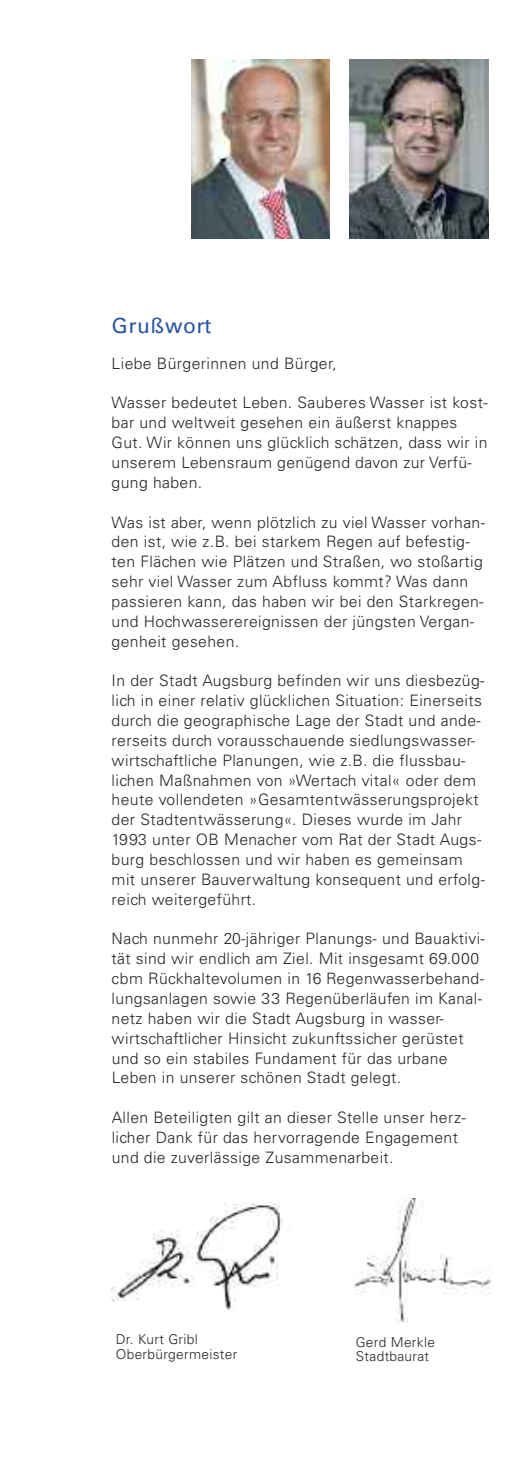
<style>
.page{position:relative;width:521px;height:1474px;background:#fff}
.page>*{position:absolute;margin:0;border:0;box-sizing:border-box;transform-origin:0 0}
.t1{font:21px "Univers";letter-spacing:.025em;color:#2b56a1}
.t2{font:300 15.75px/19.8px "Univers";letter-spacing:.025em;color:#272627}
.t3{font:300 13.65px/14.9px "Univers";letter-spacing:.025em;color:#272627}
</style>
<div class="page">
<img style="left:191px;top:60px;width:139px;height:178px">
<img style="left:350px;top:60px;width:139px;height:178px">
<img style="left:354px;top:1198px;width:137px;height:124px">
<img style="left:112px;top:1202px;width:171px;height:108px">
<h1 class="t1" style="left:112px;top:317px;width:101px">Grußwort</h1>
<p class="t2" style="left:112px;top:354px;width:227px">Liebe Bürgerinnen und Bürger,</p>
<p class="t2" style="left:112px;top:394px;width:378px">Wasser bedeutet Leben. Sauberes Wasser ist kost&shy;bar und weltweit gesehen ein äußerst knappes Gut. Wir können uns glücklich schätzen, dass wir in unserem Lebensraum genügend davon zur Verfü&shy;gung haben.</p>
<p class="t2" style="left:112px;top:513px;width:375px">Was ist aber, wenn plötzlich zu viel Wasser vorhan&shy;den ist, wie z.B. bei starkem Regen auf befestig&shy;ten Flächen wie Plätzen und Straßen, wo stoßartig sehr viel Wasser zum Abfluss kommt? Was dann passieren kann, das haben wir bei den Starkregen&shy;und Hochwasserereignissen der jüngsten Vergan&shy;genheit gesehen.</p>
<p class="t2" style="left:112px;top:672px;width:375px">In der Stadt Augsburg befinden wir uns diesbezüg&shy;lich in einer relativ glücklichen Situation: Einerseits durch die geographische Lage der Stadt und ande&shy;rerseits durch vorausschauende siedlungswasser&shy;wirtschaftliche Planungen, wie z.B. die flussbau&shy;lichen Maßnahmen von »Wertach vital« oder dem heute vollendeten »Gesamtentwässerungsprojekt der Stadtentwässerung«. Dieses wurde im Jahr 1993 unter OB Menacher vom Rat der Stadt Augs&shy;burg beschlossen und wir haben es gemeinsam mit unserer Bauverwaltung konsequent und erfolg&shy;reich weitergeführt.</p>
<p class="t2" style="left:112px;top:930px;width:375px">Nach nunmehr 20-jähriger Planungs- und Bauaktivi&shy;tät sind wir endlich am Ziel. Mit insgesamt 69.000 cbm Rückhaltevolumen in 16 Regenwasserbehand&shy;lungsanlagen sowie 33 Regenüberläufen im Kanal&shy;netz haben wir die Stadt Augsburg in wasser&shy;wirtschaftlicher Hinsicht zukunftssicher gerüstet und so ein stabiles Fundament für das urbane Leben in unserer schönen Stadt gelegt.</p>
<p class="t2" style="left:112px;top:1108px;width:356px">Allen Beteiligten gilt an dieser Stelle unser herz&shy;licher Dank für das hervorragende Engagement und die zuverlässige Zusammenarbeit.</p>
<p class="t3" style="left:116px;top:1333px;width:123px">Dr. Kurt Gribl<br>Oberbürgermeister</p>
<p class="t3" style="left:356px;top:1335px;width:81px">Gerd Merkle<br>Stadtbaurat</p>
</div>
